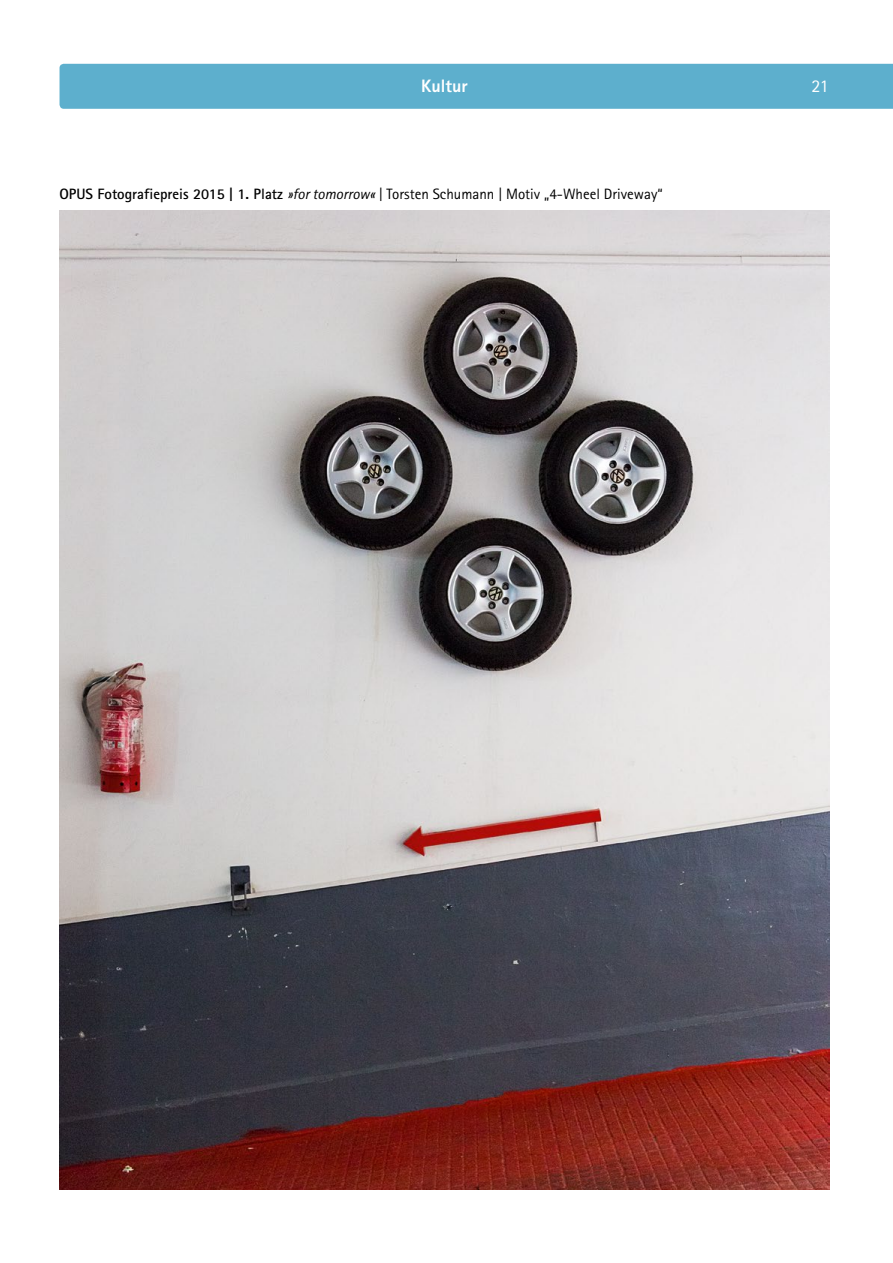
<style>
.page{position:relative;width:893px;height:1263px;background:#fff}
.page>*{position:absolute;margin:0;border:0;box-sizing:border-box;transform-origin:0 0}
.t1{font:800 18px "Rotis Sans Serif";color:#fff}
.t2{font:18px "Rotis Sans Serif";color:#fff}
.t3{font:15px "Rotis Sans Serif";color:#000}
.s1{font-weight:700}
.s2{font-style:italic}
</style>
<div class="page">
<div style="left:60px;top:64px;width:833px;height:45px;background:#5dafcd"></div>
<img style="left:60px;top:211px;width:769px;height:978px">
<p class="t1" style="left:421px;top:74px;width:48px">Kultur</p>
<p class="t2" style="left:811px;top:75px;width:19px">21</p>
<p class="t3" style="left:60px;top:185px;width:605px"><span class="s1">OPUS Fotografiepreis 2015 | 1. Platz</span> <span class="s2">»for tomorrow« |</span> Torsten Schumann | Motiv „4-Wheel Driveway“</p>
</div>
